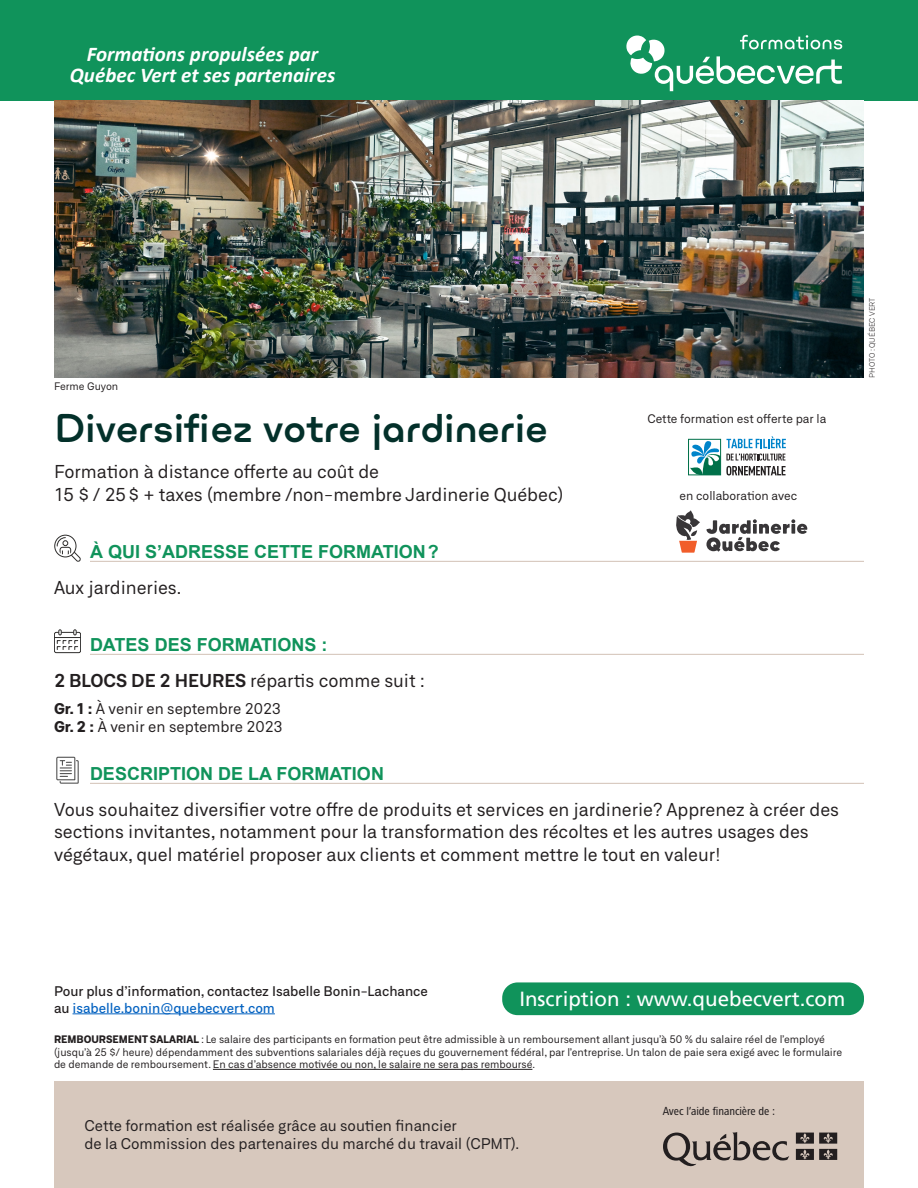
<style>
.page{position:relative;width:918px;height:1188px;background:#fff}
.page>*{position:absolute;margin:0;border:0;box-sizing:border-box;transform-origin:0 0}
.Formation_Nom{font:700 36px "Ulm Grotesk";color:#03302a}
.t1{font:italic 700 21px/21px "Calibri";color:#fff;text-align:center}
.t2{font:20.55px "Frutiger LT Std";color:#fff}
.Courant{font:18px/22.5px "Neufile Grotesk";color:#231f20}
.Description_Formation{font:18px/22.5px "Neufile Grotesk";color:#231f20}
.Sous-titre_Niveau_2{font:700 18px "Arial";color:#10935b}
.Formation_Blocs{font:18px "Neufile Grotesk";color:#231f20}
.Groupes{font:15px/18px "Neufile Grotesk";color:#231f20}
.t3{font:500 13.5px/16.5px "Neufile Grotesk";color:#231f20}
.Cette_formation{font:12px "Neufile Grotesk";color:#231f20}
.t4{font:11.7px "Chaloult Cond";letter-spacing:-.005em;color:#231f20}
.Vignette{font:10.5px/12.6px "Neufile Grotesk";color:#231f20}
.t5{font:300 7.5px "Neufile Grotesk";color:#231f20}
.s1{font-weight:600}
.s2{font-weight:800}
.s3{color:#0563c1}
</style>
<div class="page">
<div style="left:0;top:0;width:918px;height:101px;background:#10935b"></div>
<hr style="left:73px;top:1014px;width:202px;height:1px;background:#0563c1">
<hr style="left:213px;top:1069px;width:319px;height:1px;background:#231f20">
<div style="left:502px;top:982px;width:362px;height:33px;background:#10935b;border-radius:15px"></div>
<div style="left:54px;top:1082px;width:810px;height:106px;background:#d7c8bd"></div>
<svg style="left:663px;top:1132px;width:126px;height:34px"></svg>
<svg style="left:796px;top:1133px;width:41px;height:27px"></svg>
<svg style="left:626px;top:35px;width:216px;height:56px"></svg>
<hr style="left:90px;top:561px;width:774px;height:1px;background:#d7c8bd">
<hr style="left:90px;top:654px;width:774px;height:1px;background:#d7c8bd">
<hr style="left:90px;top:783px;width:774px;height:1px;background:#d7c8bd">
<svg style="left:690px;top:441px;width:30px;height:35px"></svg>
<div style="left:688px;top:439px;width:33px;height:36px;border:1px solid #007049"></div>
<svg style="left:726px;top:436px;width:60px;height:12px"></svg>
<svg style="left:726px;top:454px;width:60px;height:21px"></svg>
<svg style="left:706px;top:519px;width:101px;height:33px"></svg>
<svg style="left:676px;top:510px;width:24px;height:43px"></svg>
<div style="left:55px;top:535px;width:21px;height:22px;background:#464544;border-radius:50%"></div>
<div style="left:54px;top:535px;width:22px;height:22px;border:1px solid #2e2d2c;border-radius:50%"></div>
<svg style="left:56px;top:537px;width:25px;height:25px"></svg>
<div style="left:54px;top:632px;width:27px;height:21px;border:1px solid #2e2d2c;border-radius:2px"></div>
<svg style="left:54px;top:629px;width:27px;height:21px"></svg>
<svg style="left:56px;top:757px;width:23px;height:27px"></svg>
<img style="left:54px;top:101px;width:810px;height:277px">
<h2 class="t1" style="left:70px;top:44px;width:267px">Formations propulsées par<br>Québec Vert et ses partenaires</h2>
<p class="Vignette" style="left:54px;top:380px;width:66px">Ferme Guyon</p>
<p class="Formation_Nom" style="left:54px;top:405px;width:495px">Diversifiez votre jardinerie</p>
<p class="Description_Formation" style="left:54px;top:460px;width:511px">Formation à distance offerte au coût de<br>15 $ / 25$ + taxes (membre /non-membre Jardinerie Québec)</p>
<p class="Sous-titre_Niveau_2" style="left:90px;top:539px;width:350px">À QUI S’ADRESSE CETTE FORMATION?</p>
<p class="Courant" style="left:54px;top:575px;width:129px">Aux jardineries.</p>
<p class="Cette_formation" style="left:647px;top:411px;width:180px">Cette formation est offerte par la</p>
<p class="Cette_formation" style="left:679px;top:488px;width:119px">en collaboration avec</p>
<p class="Sous-titre_Niveau_2" style="left:90px;top:632px;width:239px">DATES DES FORMATIONS :</p>
<p class="Formation_Blocs" style="left:54px;top:669px;width:372px"><span class="s1">2 BLOCS DE 2 HEURES</span> répartis comme suit :</p>
<p class="Groupes" style="left:54px;top:699px;width:229px"><span class="s2">Gr. 1 :</span> À venir en septembre 2023</p>
<p class="Groupes" style="left:54px;top:717px;width:230px"><span class="s2">Gr. 2 :</span> À venir en septembre 2023</p>
<p class="Sous-titre_Niveau_2" style="left:90px;top:761px;width:295px">DESCRIPTION DE LA FORMATION</p>
<p class="Courant" style="left:54px;top:797px;width:787px">Vous souhaitez diversifier votre offre de produits et services en jardinerie? Apprenez à créer des sections invitantes, notamment pour la transformation des récoltes et les autres usages des végétaux, quel matériel proposer aux clients et comment mettre le tout en valeur!</p>
<p class="t5" style="left:867px;top:378px;width:82px;rotate:-90deg">PHOTO : QUÉBEC VERT</p>
<p class="t3" style="left:54px;top:983px;width:375px">Pour plus d’information, contactez Isabelle Bonin-Lachance au <span class="s3">isabelle.bonin@quebecvert.com</span></p>
<p class="Vignette" style="left:54px;top:1033px;width:790px"><span class="s2">REMBOURSEMENT SALARIAL</span> : Le salaire des participants en formation peut être admissible à un remboursement allant jusqu’à 50 % du salaire réel de l’employé (jusqu’à 25 $/ heure) dépendamment des subventions salariales déjà reçues du gouvernement fédéral, par l’entreprise. Un talon de paie sera exigé avec le formulaire de demande de remboursement. En cas d’absence motivée ou non, le salaire ne sera pas remboursé.</p>
<h3 class="t2" style="left:519px;top:987px;width:328px">Inscription : www.quebecvert.com</h3>
<h3 class="Groupes" style="left:85px;top:1116px;width:436px">Cette formation est réalisée grâce au soutien financier<br>de la Commission des partenaires du marché du travail (CPMT).</h3>
<p class="t4" style="left:663px;top:1103px;width:114px">Avec l’aide financière de :</p>
</div>
